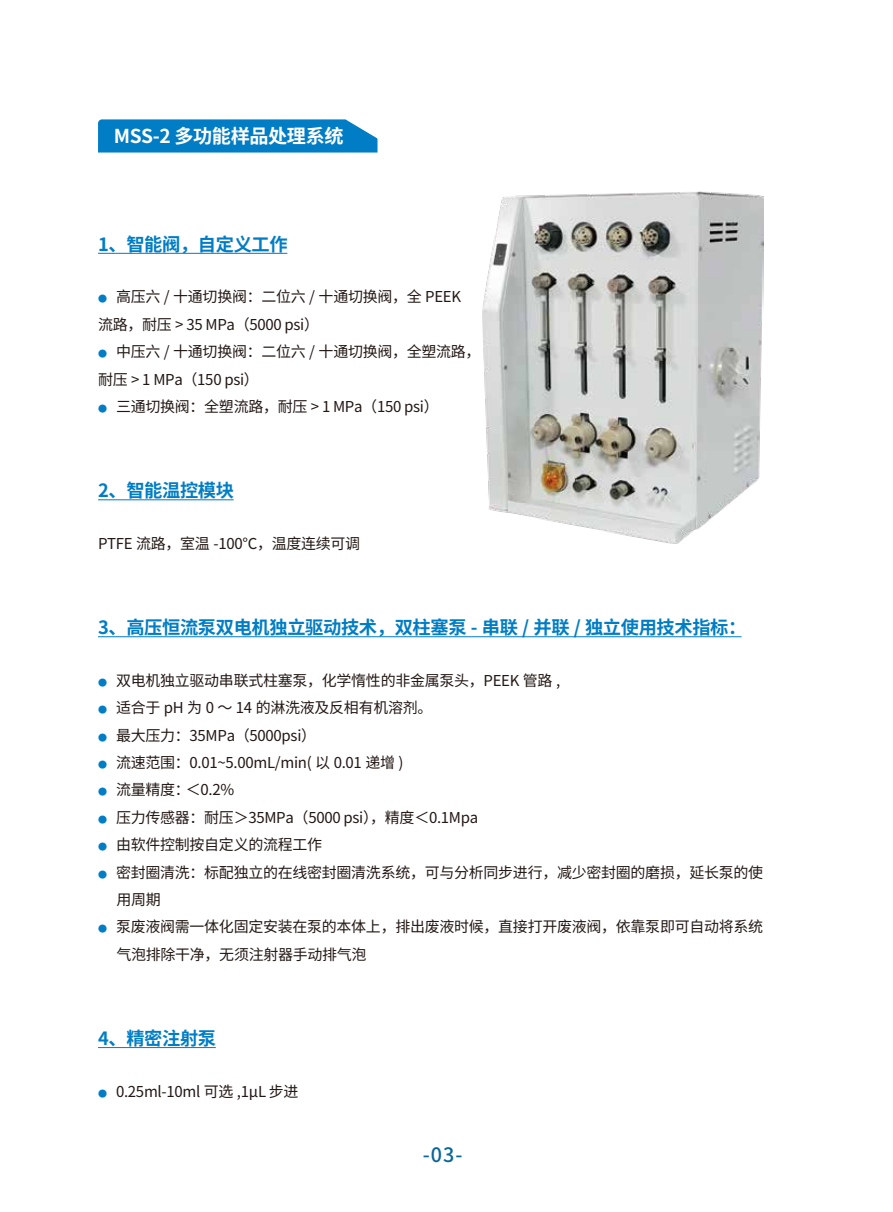
<style>
.page{position:relative;width:893px;height:1212px;background:#fff}
.page>*{position:absolute;margin:0;border:0;box-sizing:border-box;transform-origin:0 0}
.t1{font:500 19.8px "Source Han Sans CN";color:#0a6697}
.t2{font:700 19.2px "Noto Sans Hans";letter-spacing:-.02em;color:#fff}
.t3{font:700 18.3px "Noto Sans Hans";letter-spacing:-.02em;color:#007dc5}
.t4{font:15px/27.5px "Noto Sans Hans";letter-spacing:-.02em;color:#221815}
.s1{font-size:9px;color:#007dc5}
</style>
<div class="page">
<hr style="left:98px;top:253px;width:189px;height:1px;background:#007dc5">
<hr style="left:98px;top:499px;width:136px;height:1px;background:#007dc5">
<hr style="left:98px;top:636px;width:643px;height:1px;background:#007dc5">
<hr style="left:98px;top:1047px;width:118px;height:1px;background:#007dc5">
<svg style="left:98px;top:119px;width:279px;height:34px;background:#0e84c8"></svg>
<img style="left:482px;top:191px;width:282px;height:352px">
<p class="t2" style="left:114px;top:125px;width:231px">MSS-2 多功能样品处理系统</p>
<p class="t3" style="left:98px;top:234px;width:191px">1、智能阀，自定义工作</p>
<p class="t4" style="left:98px;top:284px;width:365px"><span class="s1">●</span> 高压六 / 十通切换阀：二位六 / 十通切换阀，全 PEEK流路，耐压 &gt; 35 MPa（5000 psi）</p>
<p class="t4" style="left:98px;top:338px;width:384px"><span class="s1">●</span> 中压六 / 十通切换阀：二位六 / 十通切换阀，全塑流路，耐压 &gt; 1 MPa（150 psi）</p>
<p class="t4" style="left:98px;top:393px;width:342px"><span class="s1">●</span> 三通切换阀：全塑流路，耐压 &gt; 1 MPa（150 psi）</p>
<p class="t3" style="left:98px;top:480px;width:137px">2、智能温控模块</p>
<p class="t4" style="left:98px;top:530px;width:264px">PTFE 流路，室温 -100℃，温度连续可调</p>
<p class="t3" style="left:98px;top:617px;width:650px">3、高压恒流泵双电机独立驱动技术，双柱塞泵 - 串联 / 并联 / 独立使用技术指标：</p>
<p class="t4" style="left:98px;top:667px;width:464px"><span class="s1">●</span> 双电机独立驱动串联式柱塞泵，化学惰性的非金属泵头，PEEK 管路 ,</p>
<p class="t4" style="left:98px;top:694px;width:336px"><span class="s1">●</span> 适合于 pH 为 0 ～ 14 的淋洗液及反相有机溶剂。</p>
<p class="t4" style="left:98px;top:722px;width:220px"><span class="s1">●</span> 最大压力：35MPa（5000psi）</p>
<p class="t4" style="left:98px;top:749px;width:307px"><span class="s1">●</span> 流速范围：0.01~5.00mL/min( 以 0.01 递增 )</p>
<p class="t4" style="left:98px;top:776px;width:138px"><span class="s1">●</span> 流量精度：＜0.2%</p>
<p class="t4" style="left:98px;top:804px;width:382px"><span class="s1">●</span> 压力传感器：耐压＞35MPa（5000 psi），精度＜0.1Mpa</p>
<p class="t4" style="left:98px;top:831px;width:226px"><span class="s1">●</span> 由软件控制按自定义的流程工作</p>
<p class="t4" style="left:116px;top:859px;width:648px;text-indent:-18px"><span class="s1">●</span> 密封圈清洗：标配独立的在线密封圈清洗系统，可与分析同步进行，减少密封圈的磨损，延长泵的使用周期</p>
<p class="t4" style="left:116px;top:913px;width:648px;text-indent:-18px"><span class="s1">●</span> 泵废液阀需一体化固定安装在泵的本体上，排出废液时候，直接打开废液阀，依靠泵即可自动将系统气泡排除干净，无须注射器手动排气泡</p>
<p class="t3" style="left:98px;top:1028px;width:120px">4、精密注射泵</p>
<p class="t4" style="left:98px;top:1078px;width:202px"><span class="s1">●</span> 0.25ml-10ml 可选 ,1μL 步进</p>
<h1 class="t1" style="left:423px;top:1143px;width:41px">-03-</h1>
</div>
